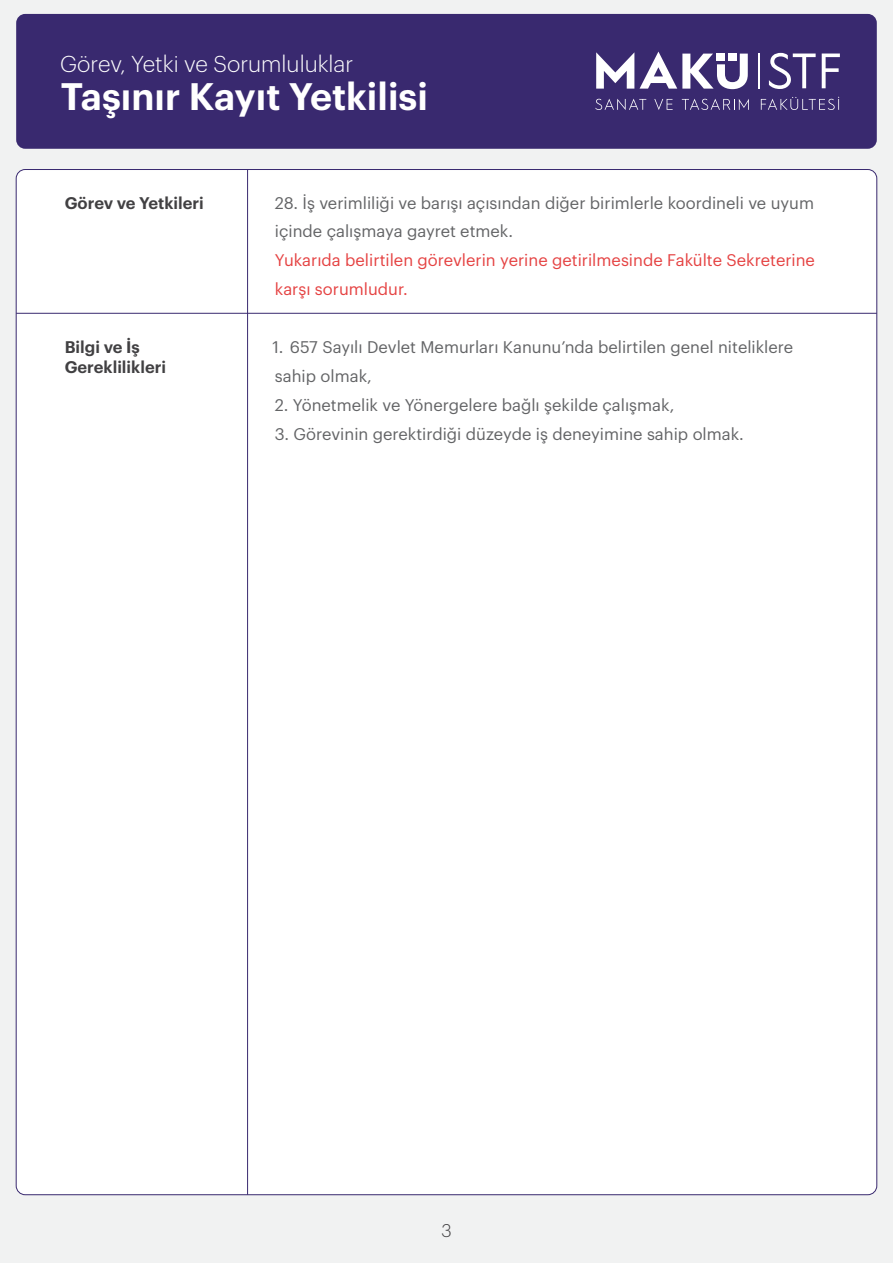
<style>
.page{position:relative;width:893px;height:1263px;background:#f1f2f2}
.page>*{position:absolute;margin:0;border:0;box-sizing:border-box;transform-origin:0 0}
.t1{font:600 37.5px "Graphik";color:#fff}
.t2{font:300 22.5px "Graphik";color:#fff}
.t3{font:300 18px "Graphik";color:#414042}
.t4{font:16.5px/28.8px "Graphik";color:#636466}
.t5{font:16.5px/28.8px "Graphik";color:#e54242}
.t6{font:600 16.5px/19.8px "Graphik";color:#414042}
</style>
<div class="page">
<div style="left:16px;top:14px;width:861px;height:135px;background:#39296f"></div>
<div style="left:16px;top:169px;width:861px;height:1026px;background:#fff;border-radius:9px"></div>
<svg style="left:595px;top:99px;width:51px;height:11px"></svg>
<svg style="left:654px;top:99px;width:19px;height:11px"></svg>
<svg style="left:682px;top:99px;width:67px;height:11px"></svg>
<svg style="left:761px;top:96px;width:79px;height:14px"></svg>
<svg style="left:596px;top:52px;width:38px;height:37px"></svg>
<svg style="left:640px;top:52px;width:108px;height:37px"></svg>
<svg style="left:769px;top:53px;width:47px;height:36px"></svg>
<svg style="left:822px;top:54px;width:18px;height:34px"></svg>
<hr style="left:758px;top:54px;width:2px;height:35px;background:#fff">
<hr style="left:247px;top:169px;width:1px;height:1026px;background:#39296f">
<hr style="left:16px;top:313px;width:861px;height:1px;background:#39296f">
<h2 class="t2" style="left:60px;top:47px;width:295px">Görev, Yetki ve Sorumluluklar</h2>
<h1 class="t1" style="left:61px;top:68px;width:368px">Taşınır Kayıt Yetkilisi</h1>
<p class="t6" style="left:65px;top:191px;width:141px">Görev ve Yetkileri</p>
<p class="t4" style="left:275px;top:187px;width:541px">28. İş verimliliği ve barışı açısından diğer birimlerle koordineli ve uyum içinde çalışmaya gayret etmek.</p>
<p class="t5" style="left:275px;top:244px;width:542px">Yukarıda belirtilen görevlerin yerine getirilmesinde Fakülte Sekreterine karşı sorumludur.</p>
<p class="t6" style="left:65px;top:336px;width:103px">Bilgi ve İş<br>Gereklilikleri</p>
<p class="t4" style="left:273px;top:331px;width:522px">1. 657 Sayılı Devlet Memurları Kanunu’nda belirtilen genel niteliklere sahip olmak,</p>
<p class="t4" style="left:275px;top:389px;width:401px">2. Yönetmelik ve Yönergelere bağlı şekilde çalışmak,</p>
<p class="t4" style="left:275px;top:418px;width:470px">3. Görevinin gerektirdiği düzeyde iş deneyimine sahip olmak.</p>
<p class="t3" style="left:441px;top:1217px;width:12px">3</p>
</div>
